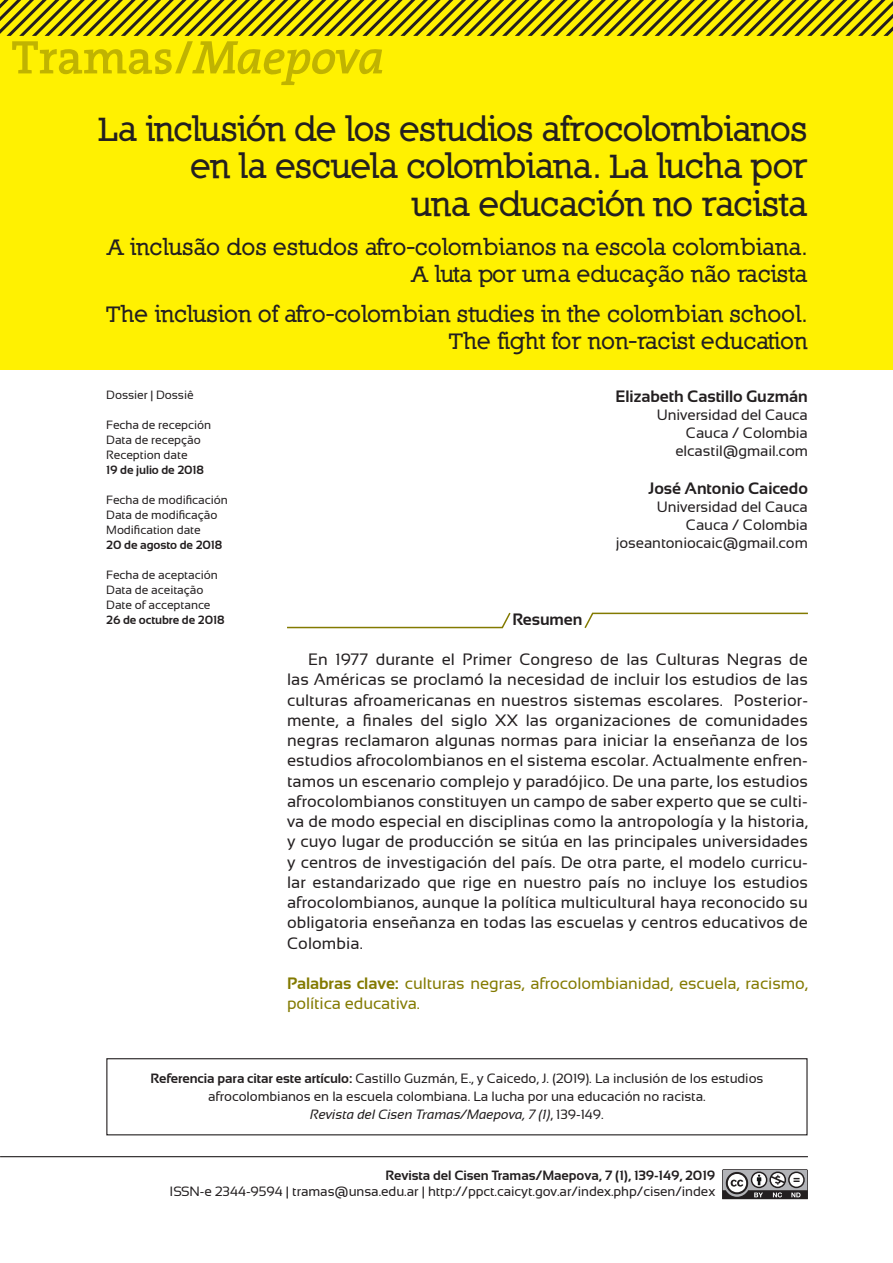
<style>
.page{position:relative;width:893px;height:1263px;background:#fff}
.page>*{position:absolute;margin:0;border:0;box-sizing:border-box;transform-origin:0 0}
.t1{font:36px/37.5px "Nilland Small Caps Bold";letter-spacing:-.02em;color:#231f20;text-align:right}
.t2{font:24px/27px "Nilland Small Caps Bold";letter-spacing:-.005em;color:#231f20;text-align:right}
.t3{font:16.5px/20.2px "Sansation";letter-spacing:.005em;color:#231f20;text-align:justify}
.t4{font:16.5px/20.2px "Sansation";letter-spacing:-.005em;color:#837a00}
.t5{font:700 16.5px "Sansation";letter-spacing:-.005em;color:#231f20}
.t6{font:15px/18px "Sansation";letter-spacing:-.005em;color:#231f20;text-align:right}
.t7{font:13.5px/18px "Sansation";letter-spacing:-.005em;color:#231f20;text-align:center}
.t8{font:700 13.5px "Sansation";letter-spacing:-.005em;color:#231f20}
.t9{font:12px/15px "Sansation";letter-spacing:-.005em;color:#231f20}
.t10{font:700 12px "Sansation";letter-spacing:-.005em;color:#231f20}
.s1{font-weight:700}
.s2{font-style:italic}
</style>
<div class="page">
<svg style="left:722px;top:1169px;width:86px;height:30px"></svg>
<hr style="left:0;top:1156px;width:808px;height:1px;background:#231f20">
<div style="left:0;top:0;width:893px;height:370px;background:#fff101"></div>
<svg style="left:0;top:0;width:893px;height:85px"></svg>
<div style="left:106px;top:1058px;width:702px;height:77px;border:1px solid #231f20"></div>
<svg style="left:287px;top:612px;width:224px;height:17px"></svg>
<svg style="left:584px;top:612px;width:224px;height:16px"></svg>
<h1 class="t1" style="left:99px;top:109px;width:711px">La inclusión de los estudios afrocolombianos en la escuela colombiana. La lucha por<br>una educación no racista</h1>
<h2 class="t2" style="left:107px;top:233px;width:702px">A inclusão dos estudos afro-colombianos na escola colombiana.<br>A luta por uma educação não racista</h2>
<h2 class="t2" style="left:106px;top:300px;width:703px">The inclusion of afro-colombian studies in the colombian school.<br>The fight for non-racist education</h2>
<p class="t5" style="left:616px;top:387px;width:194px">Elizabeth Castillo Guzmán</p>
<p class="t6" style="left:657px;top:406px;width:153px">Universidad del Cauca<br>Cauca / Colombia elcastil@gmail.com</p>
<p class="t5" style="left:648px;top:479px;width:161px">José Antonio Caicedo</p>
<p class="t6" style="left:616px;top:498px;width:194px">Universidad del Cauca<br>Cauca / Colombia joseantoniocaic@gmail.com</p>
<p class="t9" style="left:106px;top:387px;width:89px">Dossier | Dossiê</p>
<p class="t9" style="left:106px;top:417px;width:106px">Fecha de recepción<br>Data de recepção<br>Reception date</p>
<p class="t10" style="left:106px;top:463px;width:99px">19 de julio de 2018</p>
<p class="t9" style="left:106px;top:492px;width:123px">Fecha de modificación<br>Data de modificação<br>Modification date</p>
<p class="t10" style="left:106px;top:538px;width:118px">20 de agosto de 2018</p>
<p class="t9" style="left:106px;top:567px;width:113px">Fecha de aceptación<br>Data de aceitação<br>Date of acceptance</p>
<p class="t10" style="left:106px;top:613px;width:120px">26 de octubre de 2018</p>
<p class="t5" style="left:512px;top:610px;width:72px">Resumen</p>
<p class="t3" style="left:287px;top:649px;width:522px;text-indent:21px">En 1977 durante el Primer Congreso de las Culturas Negras de las Américas se proclamó la necesidad de incluir los estudios de las culturas afroamericanas en nuestros sistemas escolares. Posterior&shy;mente, a finales del siglo XX las organizaciones de comunidades negras reclamaron algunas normas para iniciar la enseñanza de los estudios afrocolombianos en el sistema escolar. Actualmente enfren&shy;tamos un escenario complejo y paradójico. De una parte, los estudios afrocolombianos constituyen un campo de saber experto que se culti&shy;va de modo especial en disciplinas como la antropología y la historia, y cuyo lugar de producción se sitúa en las principales universidades y centros de investigación del país. De otra parte, el modelo curricu&shy;lar estandarizado que rige en nuestro país no incluye los estudios afrocolombianos, aunque la política multicultural haya reconocido su obligatoria enseñanza en todas las escuelas y centros educativos de Colombia.</p>
<p class="t4" style="left:287px;top:973px;width:522px"><span class="s1">Palabras clave:</span> culturas negras, afrocolombianidad, escuela, racismo, política educativa.</p>
<p class="t7" style="left:150px;top:1070px;width:615px"><span class="s1">Referencia para citar este artículo:</span> Castillo Guzmán, E., y Caicedo, J. (2019). La inclusión de los estudios afrocolombianos en la escuela colombiana. La lucha por una educación no racista.<br><span class="s2">Revista del Cisen Tramas/Maepova, 7 (1)</span>, 139-149.</p>
<p class="t8" style="left:386px;top:1168px;width:331px">Revista del Cisen Tramas/Maepova, 7 (1), 139-149, 2019</p>
<p class="t7" style="left:170px;top:1183px;width:547px">ISSN-e 2344-9594 | tramas@unsa.edu.ar | http://ppct.caicyt.gov.ar/index.php/cisen/index</p>
</div>
